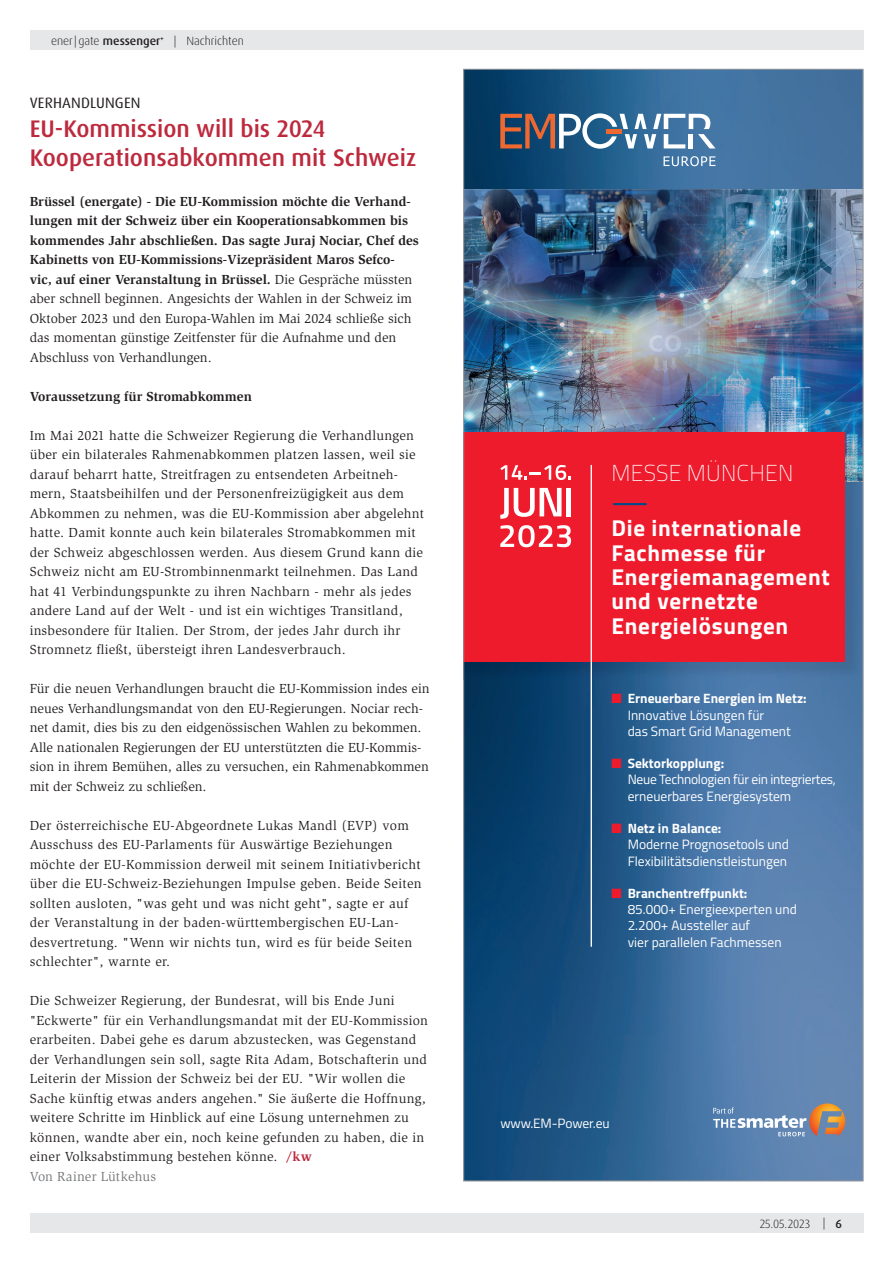
<style>
.page{position:relative;width:893px;height:1263px;background:#fff}
.page>*{position:absolute;margin:0;border:0;box-sizing:border-box;transform-origin:0 0}
.Headline{font:500 24px/28.8px "Dax Pro";color:#bd293d}
.t1{font:700 22.95px/24.3px "Titillium";letter-spacing:.03em;color:#fff}
.t2{font:100 22.95px "Titillium";letter-spacing:.01em;color:#fff}
.t3{font:700 18.45px "Titillium";color:#004b87;scale:1.81 1}
.Dachzeile{font:15px "Dax Pro";letter-spacing:.01em;color:#231f20}
.Fließtext{font:13.5px/19.5px "Slimbach Std";letter-spacing:.02em;color:#231f20}
.Fließtext-2{font:700 13.5px/19.5px "Slimbach Std";color:#231f20}
.Fließtext-3{font:13.5px/19.5px "Slimbach Std";color:#231f20}
.t4{font:13.5px/16.2px "Titillium";color:#fff}
.t5{font:13.5px/16.2px "Titillium";letter-spacing:-.02em;color:#fff}
.Zwischenüberschrift{font:700 13.5px "Slimbach Std";color:#231f20}
.Autor{font:13.5px "Slimbach Std";letter-spacing:.01em;color:#76787b}
.t6{font:300 12px "Dax Pro";color:#231f20}
.s1{font-weight:500}
.s2{font-weight:400}
.s3{font-weight:700;color:#bd293d}
.s4{color:#ee1b2d}
.s5{font-weight:700}
</style>
<div class="page">
<div style="left:30px;top:1214px;width:833px;height:19px;background:#e6e7e9"></div>
<div style="left:30px;top:30px;width:833px;height:20px;background:#e6e7e9"></div>
<img style="left:465px;top:71px;width:396px;height:1108px">
<img style="left:465px;top:189px;width:396px;height:490px">
<img style="left:845px;top:434px;width:16px;height:47px">
<div style="left:463px;top:432px;width:382px;height:230px;background:#ee1b2d"></div>
<hr style="left:591px;top:465px;width:1px;height:482px;background:#fff">
<img style="left:809px;top:1103px;width:36px;height:33px">
<svg style="left:713px;top:1107px;width:93px;height:29px;background:#7d9dc1"></svg>
<svg style="left:500px;top:465px;width:71px;height:15px"></svg>
<svg style="left:500px;top:488px;width:61px;height:31px"></svg>
<div style="left:566px;top:488px;width:5px;height:28px;background:#fff"></div>
<svg style="left:500px;top:525px;width:71px;height:22px"></svg>
<svg style="left:664px;top:156px;width:51px;height:10px"></svg>
<svg style="left:500px;top:113px;width:215px;height:36px"></svg>
<p class="t6" style="left:51px;top:33px;width:194px">ener|gate <span class="s1">messenger</span><sup>+</sup> | Nachrichten</p>
<p class="Dachzeile" style="left:30px;top:93px;width:112px">VERHANDLUNGEN</p>
<p class="Headline" style="left:30px;top:114px;width:388px">EU-Kommission will bis 2024<br>Kooperationsabkommen mit Schweiz</p>
<p class="Fließtext-2" style="left:30px;top:191px;width:391px">Brüssel (energate) - Die EU-Kommission möchte die Verhand&shy;lungen mit der Schweiz über ein Kooperationsabkommen bis kommendes Jahr abschließen. Das sagte Juraj Nociar, Chef des Kabinetts von EU-Kommissions-Vizepräsident Maros Sefco&shy;vic, auf einer Veranstaltung in Brüssel. <span class="s2">Die Gespräche müssten aber schnell beginnen. Angesichts der Wahlen in der Schweiz im Oktober 2023 und den Europa-Wahlen im Mai 2024 schließe sich das momentan günstige Zeitfenster für die Aufnahme und den Abschluss von Verhandlungen.</span></p>
<p class="Zwischenüberschrift" style="left:30px;top:388px;width:224px">Voraussetzung für Stromabkommen</p>
<p class="Fließtext" style="left:30px;top:425px;width:396px">Im Mai 2021 hatte die Schweizer Regierung die Verhandlungen über ein bilaterales Rahmenabkommen platzen lassen, weil sie darauf beharrt hatte, Streitfragen zu entsendeten Arbeitneh&shy;mern, Staatsbeihilfen und der Personenfreizügigkeit aus dem Abkommen zu nehmen, was die EU-Kommission aber abgelehnt hatte. Damit konnte auch kein bilaterales Stromabkommen mit der Schweiz abgeschlossen werden. Aus diesem Grund kann die Schweiz nicht am EU-Strombinnenmarkt teilnehmen. Das Land hat 41 Verbindungspunkte zu ihren Nachbarn - mehr als jedes andere Land auf der Welt - und ist ein wichtiges Transitland, insbesondere für Italien. Der Strom, der jedes Jahr durch ihr Stromnetz fließt, übersteigt ihren Landesverbrauch.</p>
<p class="Fließtext-3" style="left:30px;top:679px;width:401px">Für die neuen Verhandlungen braucht die EU-Kommission indes ein neues Verhandlungsmandat von den EU-Regierungen. Nociar rech&shy;net damit, dies bis zu den eidgenössischen Wahlen zu bekommen.<br>Alle nationalen Regierungen der EU unterstützten die EU-Kommis&shy;sion in ihrem Bemühen, alles zu versuchen, ein Rahmenabkommen mit der Schweiz zu schließen.</p>
<p class="Fließtext" style="left:30px;top:815px;width:393px">Der österreichische EU-Abgeordnete Lukas Mandl (EVP) vom Ausschuss des EU-Parlaments für Auswärtige Beziehungen möchte der EU-Kommission derweil mit seinem Initiativbericht über die EU-Schweiz-Beziehungen Impulse geben. Beide Seiten sollten ausloten, "was geht und was nicht geht", sagte er auf der Veranstaltung in der baden-württembergischen EU-Lan&shy;desvertretung. "Wenn wir nichts tun, wird es für beide Seiten schlechter", warnte er.</p>
<p class="Fließtext" style="left:30px;top:991px;width:400px">Die Schweizer Regierung, der Bundesrat, will bis Ende Juni "Eckwerte" für ein Verhandlungsmandat mit der EU-Kommission erarbeiten. Dabei gehe es darum abzustecken, was Gegenstand der Verhandlungen sein soll, sagte Rita Adam, Botschafterin und Leiterin der Mission der Schweiz bei der EU. "Wir wollen die Sache künftig etwas anders angehen." Sie äußerte die Hoffnung, weitere Schritte im Hinblick auf eine Lösung unternehmen zu können, wandte aber ein, noch keine gefunden zu haben, die in einer Volksabstimmung bestehen könne. <span class="s3">/kw</span></p>
<p class="Autor" style="left:30px;top:1168px;width:128px">Von Rainer Lütkehus</p>
<p class="t2" style="left:612px;top:457px;width:183px">MESSE MÜNCHEN</p>
<p class="t3" style="left:611px;top:488px;width:22px">—</p>
<p class="t1" style="left:611px;top:515px;width:220px">Die internationale<br>Fachmesse für<br>Energie management und vernetzte<br>Energielösungen</p>
<p class="t4" style="left:628px;top:690px;width:180px;text-indent:-16px"><span class="s4">■</span> <span class="s5">Erneuerbare Energien im Netz:<br></span>Innovative Lösungen für<br>das Smart Grid Management</p>
<p class="t5" style="left:628px;top:755px;width:210px;text-indent:-16px"><span class="s4">■</span> <span class="s5">Sektorkopplung:<br></span>Neue Technologien für ein integriertes, erneuerbares Energiesystem</p>
<p class="t4" style="left:628px;top:820px;width:163px;text-indent:-16px"><span class="s4">■</span> <span class="s5">Netz in Balance:<br></span>Moderne Prognosetools und<br>Flexibilitätsdienstleistungen</p>
<p class="t4" style="left:628px;top:884px;width:171px;text-indent:-16px"><span class="s4">■</span> <span class="s5">Branchentreffpunkt:<br></span>85.000+ Energieexperten und<br>2.200+ Aussteller auf<br>vier parallelen Fachmessen</p>
<p class="t4" style="left:500px;top:1114px;width:111px">www.EM-Power.eu</p>
<p class="t6" style="left:760px;top:1216px;width:52px">25.05.2023</p>
<p class="t6" style="left:823px;top:1215px;width:21px">| <span class="s1">6</span></p>
</div>
